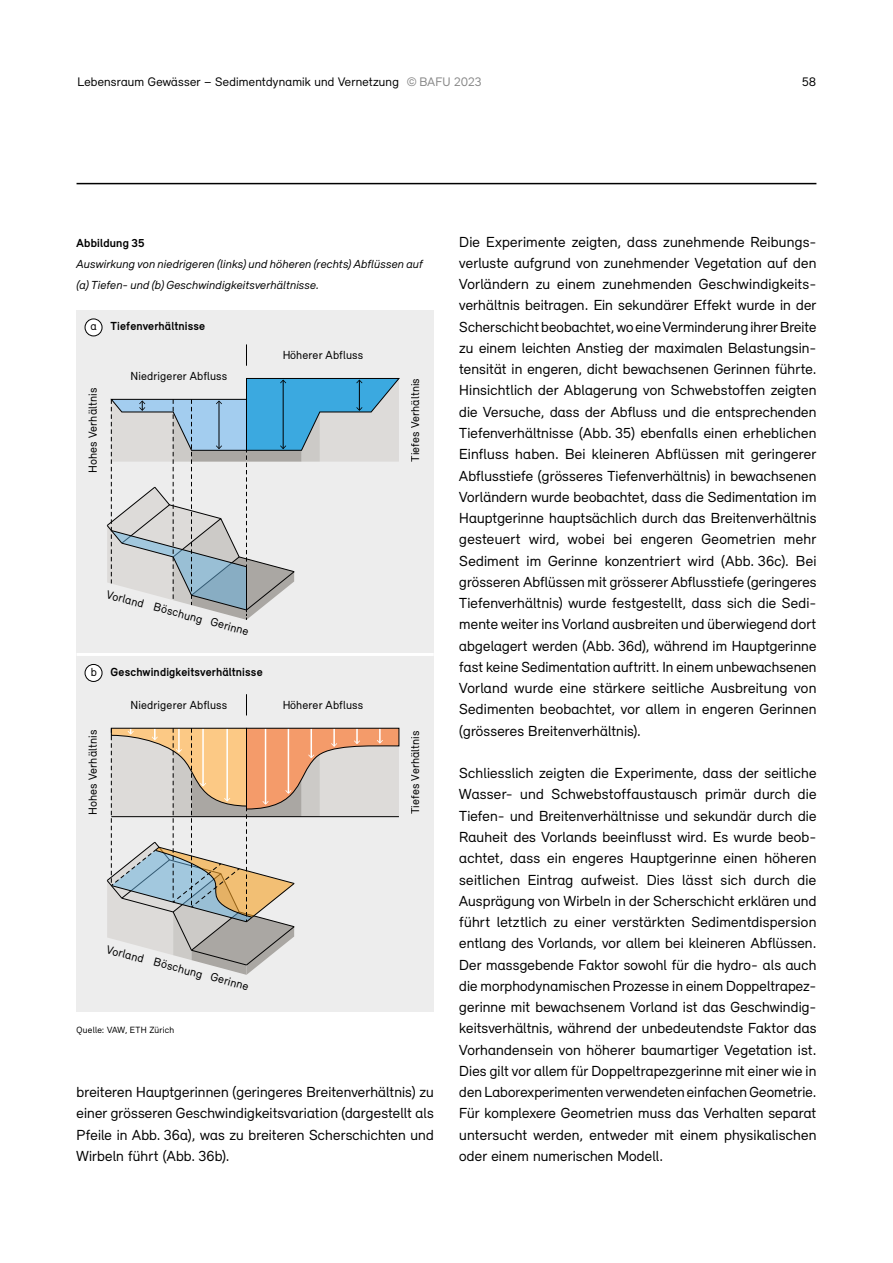
<style>
.page{position:relative;width:893px;height:1263px;background:#fff}
.page>*{position:absolute;margin:0;border:0;box-sizing:border-box;transform-origin:0 0}
._07_Grundtext{font:15px/21.3px "Relevant";letter-spacing:.01em;color:#000;text-align:justify}
.t1{font:12.75px "Relevant";letter-spacing:.02em;color:#000}
.t2{font:12px "Relevant";letter-spacing:.01em;color:#000}
._08_Legende_Titel{font:italic 12px/21.3px "Relevant";letter-spacing:.015em;color:#000}
._08_Legende_Titel-2{font:700 12px "Relevant";letter-spacing:.01em;color:#000}
._08_Quelle{font:9.3px "Relevant";letter-spacing:.025em;color:#000}
.s1{color:#878787}
.s2{font-weight:400}
</style>
<div class="page">
<hr style="left:77px;top:183px;width:739px;height:1px;background:#000">
<div style="left:77px;top:310px;width:357px;height:702px;background:#ededed"></div>
<div style="left:85px;top:664px;width:17px;height:17px;background:#fff;border-radius:50%"></div>
<div style="left:85px;top:664px;width:17px;height:18px;border:1px solid #000;border-radius:50%"></div>
<div style="left:85px;top:319px;width:17px;height:17px;background:#fff;border-radius:50%"></div>
<div style="left:85px;top:319px;width:17px;height:17px;border:1px solid #000;border-radius:50%"></div>
<hr style="left:77px;top:653px;width:357px;height:3px;background:#fff">
<svg style="left:246px;top:344px;width:1px;height:22px"></svg>
<svg style="left:246px;top:694px;width:1px;height:21px"></svg>
<svg style="left:107px;top:378px;width:292px;height:242px"></svg>
<svg style="left:107px;top:728px;width:292px;height:247px"></svg>
<hr style="left:111px;top:816px;width:288px;height:1px;background:#000">
<p class="t1" style="left:77px;top:74px;width:406px">Lebensraum Gewässer – Sedimentdynamik und Vernetzung <span class="s1">© BAFU 2023</span></p>
<p class="t1" style="left:802px;top:74px;width:15px">58</p>
<p class="_08_Legende_Titel-2" style="left:77px;top:235px;width:70px">Abbildung 35</p>
<p class="_08_Legende_Titel" style="left:77px;top:252px;width:348px">Auswirkung von niedrigeren (links) und höheren (rechts) Abflüssen auf (a) Tiefen- und (b) Geschwindigkeitsverhältnisse.</p>
<p class="t2" style="left:90px;top:319px;width:8px">a</p>
<p class="_08_Legende_Titel-2" style="left:111px;top:319px;width:96px">Tiefenverhältnisse</p>
<p class="t2" style="left:85px;top:473px;width:87px;rotate:-90deg">Hohes Verhältnis</p>
<p class="t2" style="left:130px;top:368px;width:98px">Niedrigerer Abfluss</p>
<p class="t2" style="left:282px;top:347px;width:83px">Höherer Abfluss</p>
<p class="t2" style="left:109px;top:587px;width:40px;rotate:15deg">Vorland</p>
<p class="t2" style="left:156px;top:599px;width:52px;rotate:15deg">Böschung</p>
<p class="t2" style="left:213px;top:614px;width:41px;rotate:15deg">Gerinne</p>
<p class="_08_Legende_Titel-2" style="left:91px;top:664px;width:173px"><span class="s2">b</span> Geschwindigkeitsverhältnisse</p>
<p class="t2" style="left:130px;top:697px;width:98px">Niedrigerer Abfluss</p>
<p class="t2" style="left:282px;top:697px;width:83px">Höherer Abfluss</p>
<p class="t2" style="left:408px;top:462px;width:85px;rotate:-90deg">Tiefes Verhältnis</p>
<p class="t2" style="left:85px;top:815px;width:87px;rotate:-90deg">Hohes Verhältnis</p>
<p class="t2" style="left:408px;top:814px;width:85px;rotate:-90deg">Tiefes Verhältnis</p>
<p class="t2" style="left:109px;top:942px;width:40px;rotate:15deg">Vorland</p>
<p class="t2" style="left:156px;top:954px;width:52px;rotate:15deg">Böschung</p>
<p class="t2" style="left:213px;top:969px;width:41px;rotate:15deg">Gerinne</p>
<p class="_08_Quelle" style="left:77px;top:1025px;width:99px">Quelle: VAW, ETH Zürich</p>
<p class="_07_Grundtext" style="left:77px;top:1081px;width:359px">breiteren Hauptgerinnen (geringeres Breitenverhältnis) zu einer grösseren Geschwindigkeitsvariation (dargestellt als Pfeile in Abb. 36a), was zu breiteren Scherschichten und Wirbeln führt (Abb. 36b).</p>
<p class="_07_Grundtext" style="left:459px;top:231px;width:359px">Die Experimente zeigten, dass zunehmende Reibungs&shy;verluste aufgrund von zunehmender Vegetation auf den Vorländern zu einem zunehmenden Geschwindigkeits&shy;verhältnis beitragen. Ein sekundärer Effekt wurde in der Scherschicht beobachtet, wo eine Verminderung ihrer Breite zu einem leichten Anstieg der maximalen Belastungsin&shy;tensität in engeren, dicht bewachsenen Gerinnen führte.<br>Hinsichtlich der Ablagerung von Schwebstoffen zeigten die Versuche, dass der Abfluss und die entsprechenden Tiefenverhältnisse (Abb. 35) ebenfalls einen erheblichen Einfluss haben. Bei kleineren Abflüssen mit geringerer Abflusstiefe (grösseres Tiefenverhältnis) in bewachsenen Vorländern wurde beobachtet, dass die Sedimentation im Hauptgerinne hauptsächlich durch das Breitenverhältnis gesteuert wird, wobei bei engeren Geometrien mehr Sediment im Gerinne konzentriert wird (Abb. 36c). Bei grösseren Abflüssen mit grösserer Abflusstiefe (geringeres Tiefenverhältnis) wurde festgestellt, dass sich die Sedi&shy;mente weiter ins Vorland ausbreiten und überwiegend dort abgelagert werden (Abb. 36d), während im Hauptgerinne fast keine Sedimentation auftritt. In einem unbewachsenen Vorland wurde eine stärkere seitliche Ausbreitung von Sedimenten beobachtet, vor allem in engeren Gerinnen (grösseres Breitenverhältnis).</p>
<p class="_07_Grundtext" style="left:459px;top:762px;width:359px">Schliesslich zeigten die Experimente, dass der seitliche Wasser- und Schwebstoffaustausch primär durch die Tiefen- und Breitenverhältnisse und sekundär durch die Rauheit des Vorlands beeinflusst wird. Es wurde beob&shy;achtet, dass ein engeres Hauptgerinne einen höheren seitlichen Eintrag aufweist. Dies lässt sich durch die Ausprägung von Wirbeln in der Scherschicht erklären und führt letztlich zu einer verstärkten Sedimentdispersion entlang des Vorlands, vor allem bei kleineren Abflüssen.<br>Der massgebende Faktor sowohl für die hydro- als auch die morphodynamischen Prozesse in einem Doppeltrapez&shy;gerinne mit bewachsenem Vorland ist das Geschwindig&shy;keitsverhältnis, während der unbedeutendste Faktor das Vorhandensein von höherer baumartiger Vegetation ist.<br>Dies gilt vor allem für Doppeltrapezgerinne mit einer wie in den Laborexperimenten verwendeten einfachen Geometrie.<br>Für komplexere Geometrien muss das Verhalten separat untersucht werden, entweder mit einem physikalischen oder einem numerischen Modell.</p>
</div>
